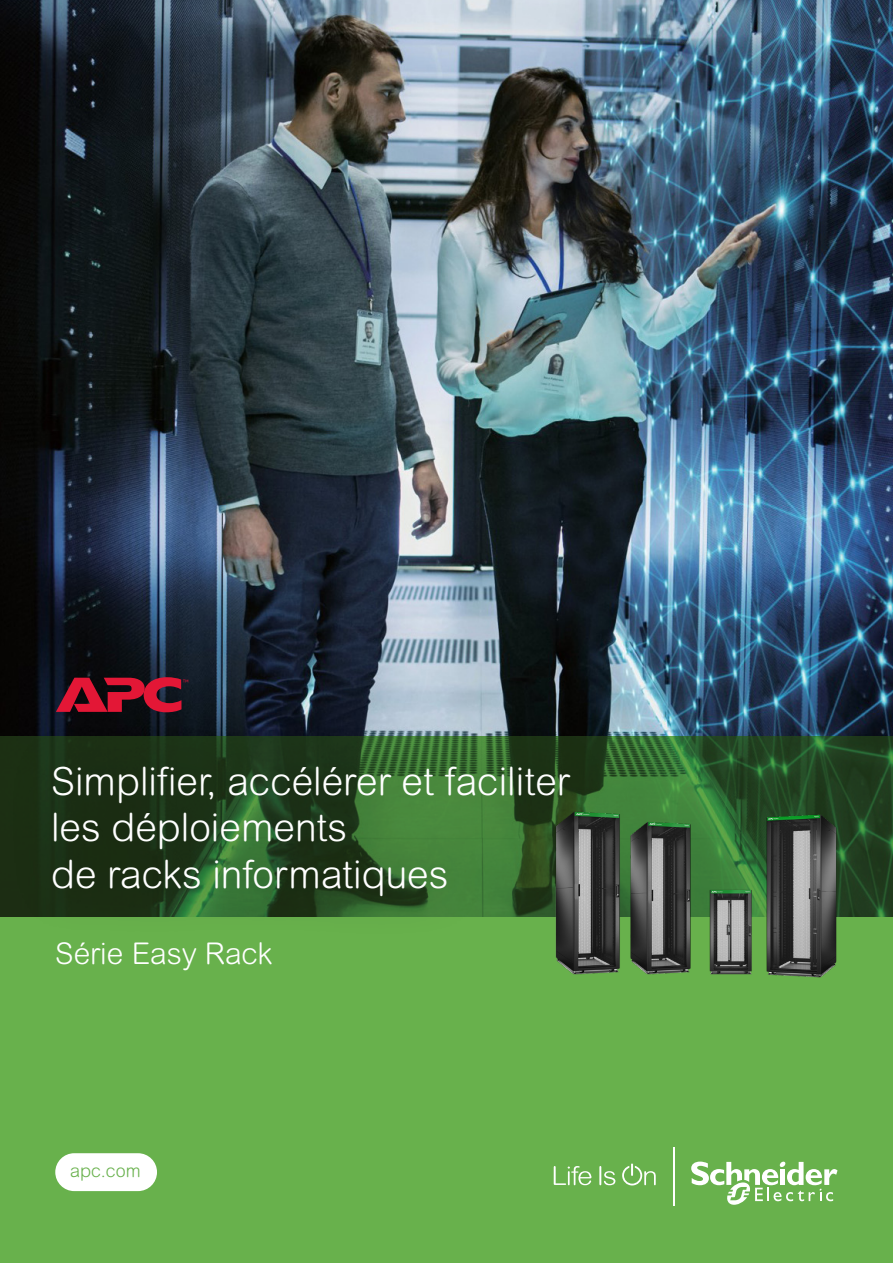
<style>
.page{position:relative;width:893px;height:1263px;background:#fff}
.page>*{position:absolute;margin:0;border:0;box-sizing:border-box;transform-origin:0 0}
.t1{font:300 39px/46.8px "Arial Rounded MT Pro";color:#fff}
.t2{font:300 30px "Arial Rounded MT Pro";color:#fff}
.t3{font:300 18px "Arial Rounded MT Pro";color:#68b14c}
</style>
<div class="page">
<img style="left:0;top:0;width:893px;height:736px">
<div style="left:0;top:917px;width:893px;height:346px;background:#68b14c"></div>
<svg style="left:0;top:736px;width:893px;height:181px;background:#285428"></svg>
<svg style="left:554px;top:1166px;width:37px;height:19px"></svg>
<svg style="left:599px;top:1166px;width:16px;height:19px"></svg>
<svg style="left:622px;top:1164px;width:34px;height:21px"></svg>
<svg style="left:691px;top:1161px;width:146px;height:44px"></svg>
<hr style="left:673px;top:1147px;width:1px;height:58px;background:#fff">
<div style="left:1px;top:716px;width:614px;height:227px;background:#000;opacity:.5"></div>
<div style="left:55px;top:1153px;width:102px;height:38px;background:#fff;border-radius:19px"></div>
<svg style="left:56px;top:677px;width:132px;height:35px;background:#821429"></svg>
<img style="left:546px;top:796px;width:323px;height:182px">
<p class="t1" style="left:51px;top:759px;width:520px">Simplifier, accélérer et faciliter les déploiements<br>de racks informatiques</p>
<p class="t2" style="left:55px;top:936px;width:219px">Série Easy Rack</p>
<p class="t3" style="left:70px;top:1160px;width:72px">apc.com</p>
</div>
